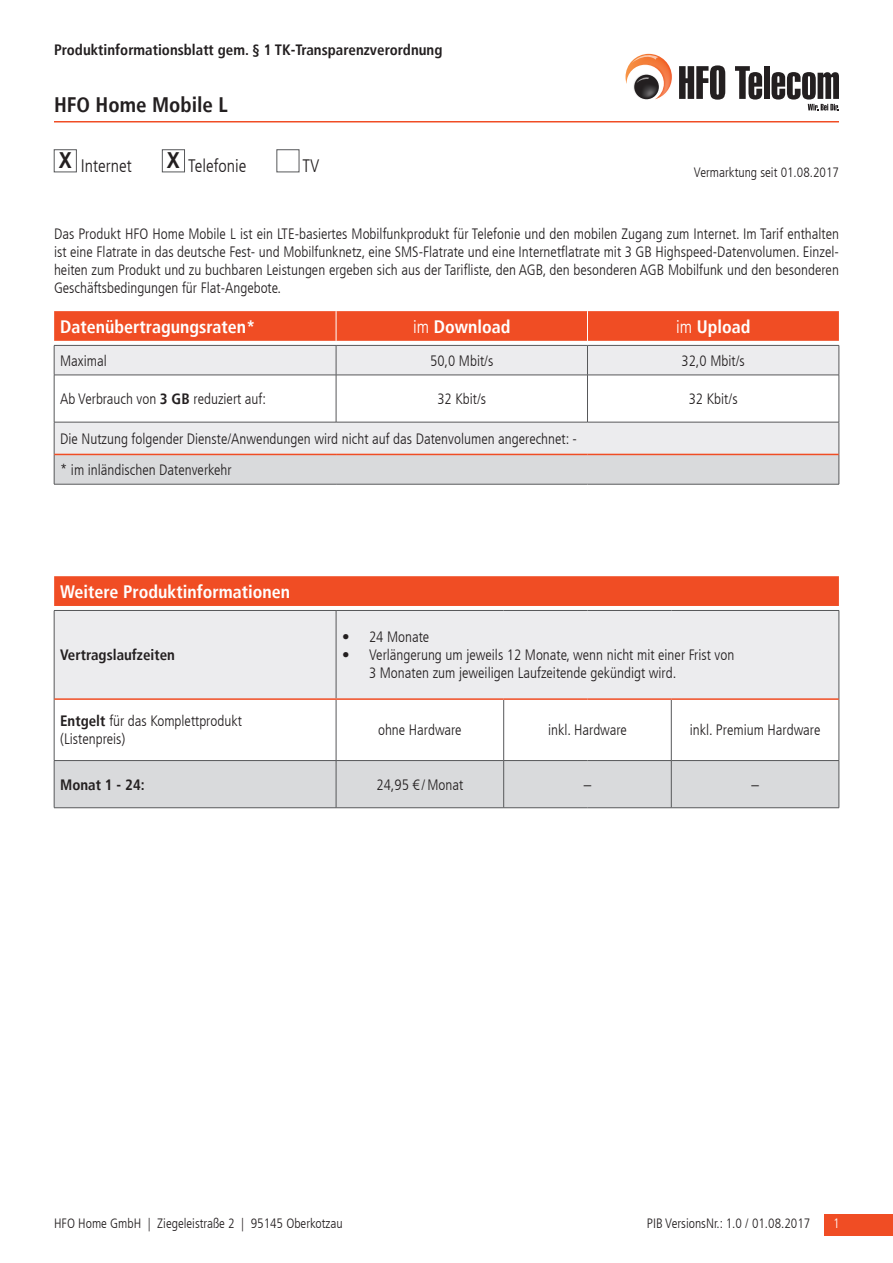
<style>
.page{position:relative;width:893px;height:1263px;background:#fff}
.page>*{position:absolute;margin:0;border:0;box-sizing:border-box;transform-origin:0 0}
.t1{font:700 condensed 21px "Frutiger LT";color:#231f20}
.t2{font:700 condensed 18px "Frutiger LT";color:#fff}
.t3{font:300 condensed 18px "Frutiger LT";color:#231f20}
.t4{font:300 condensed 15px/18px "Frutiger LT";color:#231f20}
.t5{font:700 condensed 15px "Frutiger LT";color:#231f20}
.t6{font:300 condensed 13.5px "Frutiger LT";color:#231f20}
.t7{font:300 condensed 13.5px "Frutiger LT";color:#fff}
.s1{font-weight:300}
.s2{font-weight:700}
</style>
<div class="page">
<div style="left:824px;top:1214px;width:69px;height:21px;background:#f04d24"></div>
<svg style="left:625px;top:54px;width:47px;height:45px"></svg>
<svg style="left:679px;top:65px;width:46px;height:35px"></svg>
<svg style="left:735px;top:66px;width:27px;height:34px"></svg>
<div style="left:764px;top:66px;width:6px;height:33px;background:#231f20"></div>
<svg style="left:771px;top:72px;width:68px;height:39px"></svg>
<svg style="left:55px;top:376px;width:784px;height:78px"></svg>
<div style="left:54px;top:454px;width:785px;height:30px;background:#d9dadc"></div>
<hr style="left:54px;top:422px;width:1px;height:32px;background:#57585a">
<hr style="left:839px;top:422px;width:1px;height:32px;background:#57585a">
<hr style="left:54px;top:375px;width:1px;height:47px;background:#57585a">
<hr style="left:336px;top:375px;width:1px;height:47px;background:#57585a">
<hr style="left:587px;top:375px;width:1px;height:47px;background:#57585a">
<hr style="left:839px;top:375px;width:1px;height:47px;background:#57585a">
<hr style="left:54px;top:422px;width:282px;height:1px;background:#57585a">
<hr style="left:336px;top:422px;width:251px;height:1px;background:#57585a">
<hr style="left:587px;top:422px;width:252px;height:1px;background:#57585a">
<svg style="left:54px;top:311px;width:786px;height:64px;background:#ea9f8d"></svg>
<hr style="left:54px;top:375px;width:282px;height:1px;background:#57585a">
<hr style="left:336px;top:375px;width:251px;height:1px;background:#57585a">
<hr style="left:587px;top:375px;width:252px;height:1px;background:#57585a">
<hr style="left:54px;top:454px;width:1px;height:30px;background:#57585a">
<hr style="left:839px;top:454px;width:1px;height:30px;background:#57585a">
<hr style="left:54px;top:484px;width:282px;height:1px;background:#57585a">
<hr style="left:336px;top:484px;width:251px;height:1px;background:#57585a">
<hr style="left:587px;top:484px;width:252px;height:1px;background:#57585a">
<hr style="left:54px;top:454px;width:282px;height:1px;background:#f04d24">
<hr style="left:336px;top:454px;width:251px;height:1px;background:#f04d24">
<hr style="left:587px;top:454px;width:252px;height:1px;background:#f04d24">
<hr style="left:336px;top:311px;width:1px;height:30px;background:#fff">
<hr style="left:587px;top:311px;width:1px;height:30px;background:#fff">
<div style="left:54px;top:576px;width:785px;height:30px;background:#f04d24"></div>
<div style="left:55px;top:611px;width:784px;height:87px;background:#ececee"></div>
<div style="left:55px;top:761px;width:784px;height:46px;background:#d9dadc"></div>
<hr style="left:54px;top:610px;width:282px;height:1px;background:#57585a">
<hr style="left:54px;top:611px;width:1px;height:88px;background:#57585a">
<hr style="left:336px;top:610px;width:168px;height:1px;background:#57585a">
<hr style="left:336px;top:611px;width:1px;height:87px;background:#57585a">
<hr style="left:504px;top:610px;width:83px;height:1px;background:#57585a">
<hr style="left:587px;top:610px;width:84px;height:1px;background:#57585a">
<hr style="left:671px;top:610px;width:168px;height:1px;background:#57585a">
<hr style="left:839px;top:611px;width:1px;height:88px;background:#57585a">
<hr style="left:54px;top:699px;width:1px;height:61px;background:#57585a">
<hr style="left:336px;top:700px;width:1px;height:60px;background:#57585a">
<hr style="left:503px;top:700px;width:1px;height:60px;background:#57585a">
<hr style="left:671px;top:700px;width:1px;height:60px;background:#57585a">
<hr style="left:839px;top:699px;width:1px;height:61px;background:#57585a">
<hr style="left:54px;top:760px;width:282px;height:1px;background:#57585a">
<hr style="left:54px;top:761px;width:1px;height:47px;background:#57585a">
<hr style="left:336px;top:760px;width:168px;height:1px;background:#57585a">
<hr style="left:336px;top:761px;width:1px;height:47px;background:#57585a">
<hr style="left:504px;top:760px;width:83px;height:1px;background:#57585a">
<hr style="left:503px;top:761px;width:1px;height:47px;background:#57585a">
<hr style="left:587px;top:760px;width:84px;height:1px;background:#57585a">
<hr style="left:671px;top:760px;width:168px;height:1px;background:#57585a">
<hr style="left:671px;top:761px;width:1px;height:47px;background:#57585a">
<hr style="left:839px;top:761px;width:1px;height:47px;background:#57585a">
<hr style="left:54px;top:807px;width:282px;height:1px;background:#57585a">
<hr style="left:336px;top:807px;width:168px;height:1px;background:#57585a">
<hr style="left:504px;top:807px;width:83px;height:1px;background:#57585a">
<hr style="left:587px;top:807px;width:84px;height:1px;background:#57585a">
<hr style="left:671px;top:807px;width:168px;height:1px;background:#57585a">
<hr style="left:336px;top:698px;width:168px;height:2px;background:#f04d24">
<hr style="left:504px;top:698px;width:83px;height:2px;background:#f04d24">
<hr style="left:587px;top:698px;width:84px;height:2px;background:#f04d24">
<hr style="left:671px;top:698px;width:168px;height:2px;background:#f04d24">
<hr style="left:54px;top:698px;width:282px;height:2px;background:#f04d24">
<div style="left:54px;top:150px;width:23px;height:22px;border:1px solid #57585a"></div>
<div style="left:162px;top:150px;width:23px;height:22px;border:1px solid #57585a"></div>
<hr style="left:54px;top:121px;width:785px;height:1px;background:#f04d24">
<p class="t5" style="left:54px;top:41px;width:390px">Produktinformationsblatt gem. § 1 TK-Transparenzverordnung</p>
<h1 class="t1" style="left:54px;top:93px;width:175px">HFO Home Mobile L</h1>
<p class="t3" style="left:59px;top:156px;width:75px"><sup>X</sup> Internet</p>
<p class="t3" style="left:167px;top:156px;width:81px"><sup>X</sup> Telefonie</p>
<p class="t3" style="left:303px;top:156px;width:19px">TV</p>
<p class="t6" style="left:694px;top:165px;width:147px">Vermarktung seit 01.08.2017</p>
<p class="t4" style="left:54px;top:225px;width:786px;text-align:justify">Das Produkt HFO Home Mobile L ist ein LTE-basiertes Mobilfunkprodukt für Telefonie und den mobilen Zugang zum Internet. Im Tarif enthalten ist eine Flatrate in das deutsche Fest- und Mobilfunknetz, eine SMS-Flatrate und eine Internetflatrate mit 3 GB Highspeed-Datenvolumen. Einzel&shy;heiten zum Produkt und zu buchbaren Leistungen ergeben sich aus der Tarifliste, den AGB, den besonderen AGB Mobilfunk und den besonderen Geschäftsbedingungen für Flat-Angebote.</p>
<p class="t2" style="left:60px;top:316px;width:197px">Datenübertragungsraten*</p>
<p class="t2" style="left:413px;top:316px;width:99px"><span class="s1">im</span> Download</p>
<p class="t2" style="left:676px;top:316px;width:76px"><span class="s1">im</span> Upload</p>
<p class="t4" style="left:60px;top:352px;width:48px">Maximal</p>
<p class="t4" style="left:430px;top:352px;width:65px">50,0 Mbit/s</p>
<p class="t4" style="left:682px;top:352px;width:65px">32,0 Mbit/s</p>
<p class="t4" style="left:60px;top:390px;width:207px">Ab Verbrauch von <span class="s2">3 GB</span> reduziert auf:</p>
<p class="t4" style="left:437px;top:390px;width:50px">32 Kbit/s</p>
<p class="t4" style="left:689px;top:390px;width:50px">32 Kbit/s</p>
<p class="t4" style="left:60px;top:423px;width:518px;line-height:31px">Die Nutzung folgender Dienste/Anwendungen wird nicht auf das Datenvolumen angerechnet: - * im inländischen Datenverkehr</p>
<p class="t2" style="left:60px;top:581px;width:231px">Weitere Produktinformationen</p>
<p class="t5" style="left:60px;top:646px;width:116px">Vertragslaufzeiten</p>
<p class="t4" style="left:342px;top:628px;width:89px">• 24 Monate</p>
<p class="t4" style="left:369px;top:646px;width:367px;text-indent:-27px">• Verlängerung um jeweils 12 Monate, wenn nicht mit einer Frist von<br>3 Monaten zum jeweiligen Laufzeitende gekündigt wird.</p>
<p class="t4" style="left:60px;top:712px;width:183px"><span class="s2">Entgelt</span> für das Komplettprodukt (Listenpreis)</p>
<p class="t4" style="left:378px;top:721px;width:85px">ohne Hardware</p>
<p class="t4" style="left:548px;top:721px;width:80px">inkl. Hardware</p>
<p class="t4" style="left:690px;top:721px;width:132px">inkl. Premium Hardware</p>
<p class="t5" style="left:60px;top:776px;width:86px">Monat 1 - 24:</p>
<p class="t4" style="left:377px;top:776px;width:88px">24,95 € /Monat</p>
<p class="t4" style="left:584px;top:776px;width:9px">–</p>
<p class="t4" style="left:751px;top:776px;width:9px">–</p>
<p class="t6" style="left:54px;top:1216px;width:290px">HFO Home GmbH | Ziegeleistraße 2 | 95145 Oberkotzau</p>
<p class="t6" style="left:647px;top:1216px;width:165px">PIB VersionsNr.: 1.0 / 01.08.2017</p>
<p class="t7" style="left:833px;top:1216px;width:8px">1</p>
</div>
